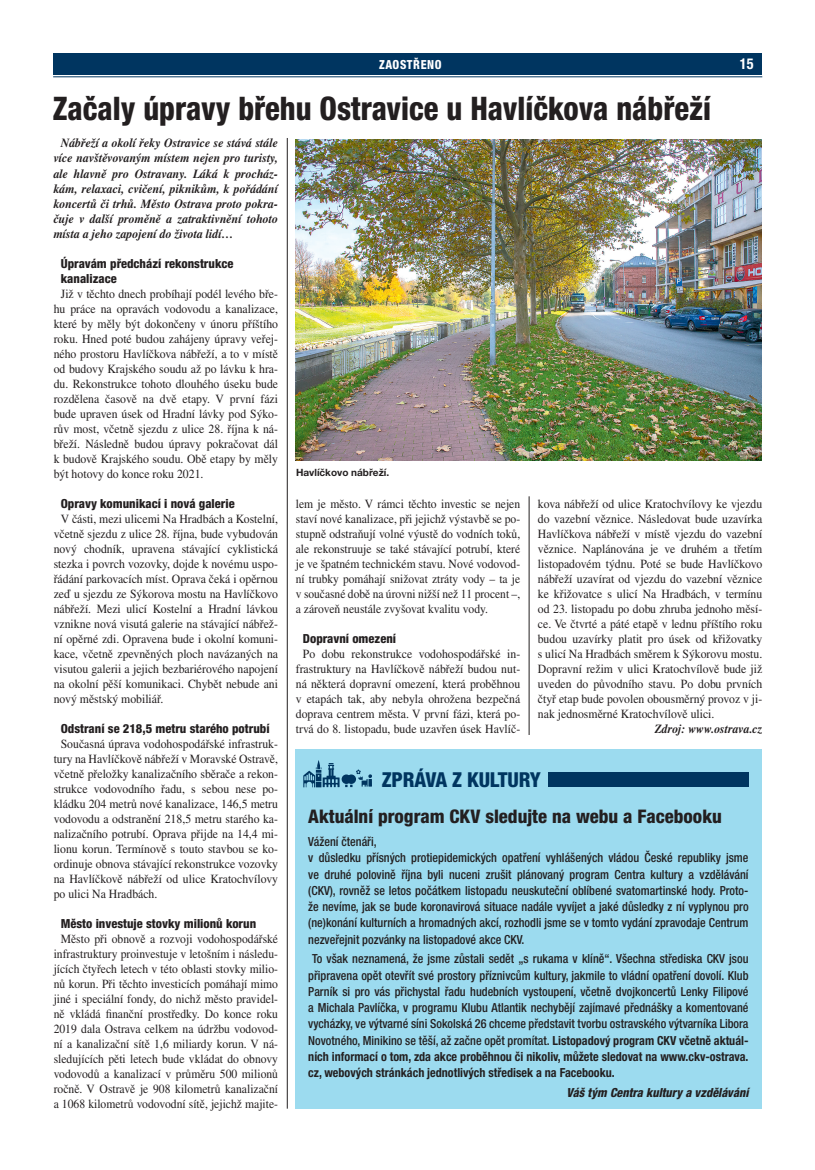
<style>
.page{position:relative;width:815px;height:1170px;background:#fff}
.page>*{position:absolute;margin:0;border:0;box-sizing:border-box;transform-origin:0 0}
.t1{font:800 condensed 32.5px "Helvetica Neue LT Pro";color:#231f20;scale:.94 1}
.t2{font:800 condensed 20.62px "Helvetica Neue LT Pro";letter-spacing:-.01em;color:#003560}
.t3{font:800 condensed 18.75px "Helvetica Neue LT Pro";color:#231f20}
.t4{font:700 condensed 15px "Helvetica Neue LT Pro";color:#fff;scale:.95 1}
.t5{font:12.5px/15px "Times CE";color:#231f20;text-align:justify;scale:.94 1}
.t6{font:500 condensed 12.5px/16.2px "Helvetica Neue LT Pro";color:#231f20}
.t7{font:12.5px/15px "Times CE";color:#231f20;text-align:center;scale:.93 1}
.t8{font:italic 700 12.5px/15px "Times CE";color:#231f20;text-align:justify;scale:.95 1}
.t9{font:800 condensed 12.5px/15px "Helvetica Neue LT Pro";color:#231f20}
.t10{font:italic 800 condensed 12.5px "Helvetica Neue LT Pro";color:#231f20}
.t11{font:italic 700 12.5px "Times CE";color:#231f20;scale:.94 1}
.t12{font:800 condensed 12.5px "Helvetica Neue LT Pro";letter-spacing:.05em;color:#fff;scale:.95 1}
.t13{font:700 10px "Helvetica Neue LT Pro";color:#231f20}
.s1{font-weight:700}
</style>
<div class="page">
<div style="left:53px;top:53px;width:709px;height:21px;background:#003560"></div>
<hr style="left:53px;top:76px;width:709px;height:1px;background:#003560">
<hr style="left:287px;top:138px;width:1px;height:970px;background:#231f20">
<hr style="left:529px;top:496px;width:1px;height:239px;background:#231f20">
<img style="left:296px;top:139px;width:466px;height:322px">
<div style="left:295px;top:749px;width:467px;height:359px;background:#9cdbef"></div>
<div style="left:548px;top:772px;width:201px;height:14px;background:#003560"></div>
<svg style="left:303px;top:760px;width:69px;height:27px"></svg>
<p class="t12" style="left:379px;top:57px;width:67px">ZAOSTŘENO</p>
<p class="t4" style="left:740px;top:55px;width:16px">15</p>
<h1 class="t1" style="left:53px;top:88px;width:702px">Začaly úpravy břehu Ostravice u Havlíčkova nábřeží</h1>
<p class="t8" style="left:54px;top:136px;width:238px;text-indent:7px">Nábřeží a okolí řeky Ostravice se stává stále více navštěvovaným místem nejen pro turisty, ale hlavně pro Ostravany. Láká k procház&shy;kám, relaxaci, cvičení, piknikům, k pořádání koncertů či trhů. Město Ostrava proto pokra&shy;čuje v další proměně a zatraktivnění tohoto místa a jeho zapojení do života lidí…</p>
<p class="t9" style="left:61px;top:255px;width:174px">Úpravám předchází rekonstrukce kanalizace</p>
<p class="t5" style="left:54px;top:286px;width:240px;text-indent:7px">Již v těchto dnech probíhají podél levého bře&shy;hu práce na opravách vodovodu a kanalizace, které by měly být dokončeny v únoru příštího roku. Hned poté budou zahájeny úpravy veřej&shy;ného prostoru Havlíčkova nábřeží, a to v místě od budovy Krajského soudu až po lávku k hra&shy;du. Rekonstrukce tohoto dlouhého úseku bude rozdělena časově na dvě etapy. V první fázi bude upraven úsek od Hradní lávky pod Sýko&shy;rův most, včetně sjezdu z ulice 28. října k ná&shy;břeží. Následně budou úpravy pokračovat dál k budově Krajského soudu. Obě etapy by měly být hotovy do konce roku 2021.</p>
<p class="t9" style="left:61px;top:495px;width:176px">Opravy komunikací i nová galerie</p>
<p class="t5" style="left:54px;top:511px;width:240px;text-indent:7px">V části, mezi ulicemi Na Hradbách a Kostelní, včetně sjezdu z ulice 28. října, bude vybudován nový chodník, upravena stávající cyklistická stezka i povrch vozovky, dojde k novému uspo&shy;řádání parkovacích míst. Oprava čeká i opěrnou zeď u sjezdu ze Sýkorova mostu na Havlíčkovo nábřeží. Mezi ulicí Kostelní a Hradní lávkou vznikne nová visutá galerie na stávající nábřež&shy;ní opěrné zdi. Opravena bude i okolní komuni&shy;kace, včetně zpevněných ploch navázaných na visutou galerii a jejich bezbariérového napojení na okolní pěší komunikaci. Chybět nebude ani nový městský mobiliář.</p>
<p class="t9" style="left:61px;top:720px;width:210px">Odstraní se 218,5 metru starého potrubí</p>
<p class="t5" style="left:54px;top:736px;width:240px;text-indent:7px">Současná úprava vodohospodářské infrastruk&shy;tury na Havlíčkově nábřeží v Moravské Ostravě, včetně přeložky kanalizačního sběrače a rekon&shy;strukce vodovodního řadu, s sebou nese po&shy;kládku 204 metrů nové kanalizace, 146,5 metru vodovodu a odstranění 218,5 metru starého ka&shy;nalizačního potrubí. Oprava přijde na 14,4 mi&shy;lionu korun. Termínově s touto stavbou se ko&shy;ordinuje obnova stávající rekonstrukce vozovky na Havlíčkově nábřeží od ulice Kratochvílovy po ulici Na Hradbách.</p>
<p class="t9" style="left:61px;top:915px;width:197px">Město investuje stovky milionů korun</p>
<p class="t7" style="left:54px;top:931px;width:243px">Město při obnově a rozvoji vodohospodářské infrastruktury proinvestuje v letošním i následu&shy;jících čtyřech letech v této oblasti stovky milio&shy;nů korun. Při těchto investicích pomáhají mimo jiné i speciální fondy, do nichž město pravidel&shy;ně vkládá finanční prostředky. Do konce roku 2019 dala Ostrava celkem na údržbu vodovod&shy;ní a kanalizační sítě 1,6 miliardy korun. V ná&shy;sledujících pěti letech bude vkládat do obnovy vodovodů a kanalizací v průměru 500 milionů ročně. V Ostravě je 908 kilometrů kanalizační a 1068 kilometrů vodovodní sítě, jejichž majite-</p>
<p class="t13" style="left:296px;top:466px;width:95px">Havlíčkovo nábřeží.</p>
<p class="t7" style="left:296px;top:496px;width:243px;text-align:justify">lem je město. V rámci těchto investic se nejen staví nové kanalizace, při jejichž výstavbě se po&shy;stupně odstraňují volné výustě do vodních toků, ale rekonstruuje se také stávající potrubí, které je ve špatném technickém stavu. Nové vodovod&shy;ní trubky pomáhají snižovat ztráty vody – ta je v současné době na úrovni nižší než 11 procent –, a zároveň neustále zvyšovat kvalitu vody.</p>
<p class="t9" style="left:303px;top:630px;width:95px">Dopravní omezení</p>
<p class="t5" style="left:296px;top:646px;width:240px;text-align:center">Po dobu rekonstrukce vodohospodářské in&shy;frastruktury na Havlíčkově nábřeží budou nut&shy;ná některá dopravní omezení, která proběhnou v etapách tak, aby nebyla ohrožena bezpečná doprava centrem města. V první fázi, která po&shy;trvá do 8. listopadu, bude uzavřen úsek Havlíč-</p>
<p class="t5" style="left:538px;top:496px;width:240px">kova nábřeží od ulice Kratochvílovy ke vjezdu do vazební věznice. Následovat bude uzavírka Havlíčkova nábřeží v místě vjezdu do vazební věznice. Naplánována je ve druhém a třetím listopadovém týdnu. Poté se bude Havlíčkovo nábřeží uzavírat od vjezdu do vazební věznice ke křižovatce s ulicí Na Hradbách, v termínu od 23. listopadu po dobu zhruba jednoho měsí&shy;ce. Ve čtvrté a páté etapě v lednu příštího roku budou uzavírky platit pro úsek od křižovatky s ulicí Na Hradbách směrem k Sýkorovu mostu.<br>Dopravní režim v ulici Kratochvílově bude již uveden do původního stavu. Po dobu prvních čtyř etap bude povolen obousměrný provoz v ji&shy;nak jednosměrné Kratochvílově ulici.</p>
<p class="t11" style="left:655px;top:721px;width:116px">Zdroj: www.ostrava.cz</p>
<h2 class="t2" style="left:382px;top:766px;width:161px">ZPRÁVA Z KULTURY</h2>
<h3 class="t3" style="left:308px;top:804px;width:415px">Aktuální program CKV sledujte na webu a Facebooku</h3>
<p class="t6" style="left:308px;top:833px;width:442px">Vážení čtenáři,<br>v důsledku přísných protiepidemických opatření vyhlášených vládou České republiky jsme ve druhé polovině října byli nuceni zrušit plánovaný program Centra kultury a vzdělávání (CKV), rovněž se letos počátkem listopadu neuskuteční oblíbené svatomartinské hody. Proto&shy;že nevíme, jak se bude koronavirová situace nadále vyvíjet a jaké důsledky z ní vyplynou pro (ne)konání kulturních a hromadných akcí, rozhodli jsme se v tomto vydání zpravodaje Centrum nezveřejnit pozvánky na listopadové akce CKV.</p>
<p class="t6" style="left:308px;top:950px;width:442px;text-align:justify;text-indent:4px">To však neznamená, že jsme zůstali sedět „s rukama v klíně“. Všechna střediska CKV jsou připravena opět otevřít své prostory příznivcům kultury, jakmile to vládní opatření dovolí. Klub Parník si pro vás přichystal řadu hudebních vystoupení, včetně dvojkoncertů Lenky Filipové a Michala Pavlíčka, v programu Klubu Atlantik nechybějí zajímavé přednášky a komentované vycházky, ve výtvarné síni Sokolská 26 chceme představit tvorbu ostravského výtvarníka Libora Novotného, Minikino se těší, až začne opět promítat. <span class="s1">Listopadový program CKV včetně aktuál&shy;ních informací o tom, zda akce proběhnou či nikoliv, můžete sledovat na www.ckv-ostrava. cz, webových stránkách jednotlivých středisek a na Facebooku.</span></p>
<p class="t10" style="left:567px;top:1084px;width:183px">Váš tým Centra kultury a vzdělávání</p>
</div>
